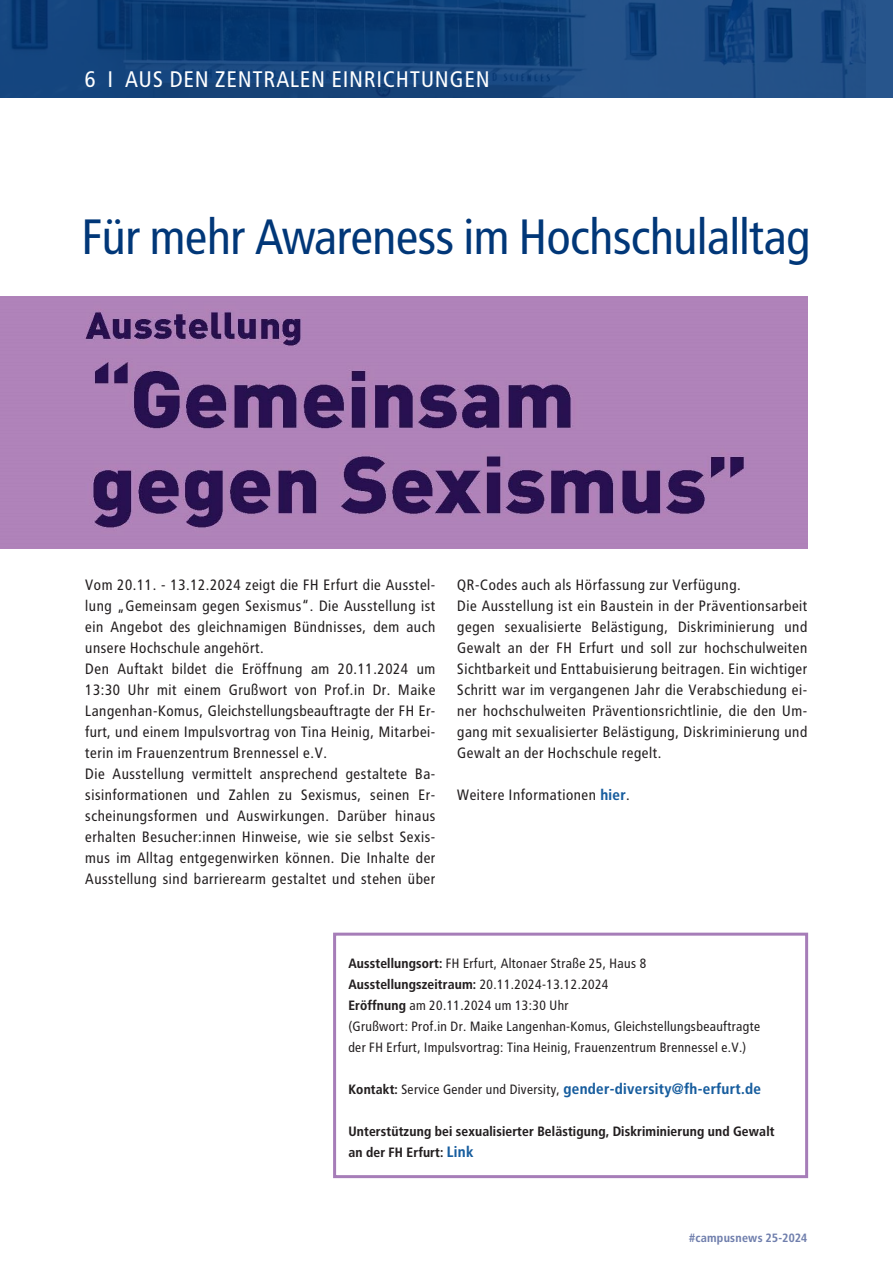
<style>
.page{position:relative;width:893px;height:1263px;background:#fff}
.page>*{position:absolute;margin:0;border:0;box-sizing:border-box;transform-origin:0 0}
.t1{font:49.5px "Transit OT";letter-spacing:-.045em;color:#013778}
.t2{font:22.5px "Transit OT";letter-spacing:.01em;color:#fff}
.t3{font:15px/21px "Transit OT";color:#231f20;text-align:justify}
.t4{font:700 15px "Transit OT";color:#175d9e}
.t5{font:13.5px "Transit OT";letter-spacing:-.01em;color:#231f20}
.t6{font:700 13.5px "Transit OT";letter-spacing:-.01em;color:#231f20}
.t7{font:700 12px "Transit OT";color:#707fad}
.s1{color:#231f20}
.s2{font-weight:700;color:#175d9e}
.s3{font-weight:700}
.s4{font-weight:400}
.s5{font-size:13.5px;color:#231f20}
.s6{font-weight:400;font-size:13.5px;color:#231f20}
.s7{font-size:15px;color:#175d9e}
</style>
<div class="page">
<svg style="left:0;top:0;width:893px;height:98px;background:#14437b"></svg>
<img style="left:0;top:296px;width:808px;height:253px">
<div style="left:333px;top:933px;width:475px;height:245px;border:3px solid #a67db8"></div>
<p class="t2" style="left:20px;top:67px;width:472px"><span class="s1">SIT, TE</span> 6 I AUS DEN ZENTRALEN EINRICHTUNGEN</p>
<p class="t1" style="left:82px;top:208px;width:732px">Für mehr Awareness im Hochschulalltag</p>
<p class="t3" style="left:85px;top:575px;width:352px">Vom 20.11. - 13.12.2024 zeigt die FH Erfurt die Ausstel&shy;lung „Gemeinsam gegen Sexismus“. Die Ausstellung ist ein Angebot des gleichnamigen Bündnisses, dem auch unsere Hochschule angehört.</p>
<p class="t3" style="left:85px;top:659px;width:352px">Den Auftakt bildet die Eröffnung am 20.11.2024 um 13:30 Uhr mit einem Grußwort von Prof.in Dr. Maike Langenhan-Komus, Gleichstellungsbeauftragte der FH Er&shy;furt, und einem Impulsvortrag von Tina Heinig, Mitarbei&shy;terin im Frauenzentrum Brennessel e.V.</p>
<p class="t3" style="left:85px;top:764px;width:352px">Die Ausstellung vermittelt ansprechend gestaltete Ba&shy;sisinformationen und Zahlen zu Sexismus, seinen Er&shy;scheinungsformen und Auswirkungen. Darüber hinaus erhalten Besucher:innen Hinweise, wie sie selbst Sexis&shy;mus im Alltag entgegenwirken können. Die Inhalte der Ausstellung sind barrierearm gestaltet und stehen über</p>
<p class="t3" style="left:457px;top:575px;width:286px">QR-Codes auch als Hörfassung zur Verfügung.</p>
<p class="t3" style="left:457px;top:596px;width:352px">Die Ausstellung ist ein Baustein in der Präventionsarbeit gegen sexualisierte Belästigung, Diskriminierung und Gewalt an der FH Erfurt und soll zur hochschulweiten Sichtbarkeit und Enttabuisierung beitragen. Ein wichtiger Schritt war im vergangenen Jahr die Verabschiedung ei&shy;ner hochschulweiten Präventionsrichtlinie, die den Um&shy;gang mit sexualisierter Belästigung, Diskriminierung und Gewalt an der Hochschule regelt.</p>
<p class="t3" style="left:457px;top:785px;width:174px">Weitere Informationen <span class="s2">hier</span>.</p>
<p class="t5" style="left:348px;top:956px;width:300px"><span class="s3">Ausstellungsort:</span> FH Erfurt, Altonaer Straße 25, Haus 8</p>
<p class="t6" style="left:348px;top:977px;width:262px">Ausstellungszeitraum: <span class="s4">20.11.2024-13.12.2024</span></p>
<p class="t5" style="left:348px;top:998px;width:222px"><span class="s3">Eröffnung</span> am 20.11.2024 um 13:30 Uhr</p>
<p class="t5" style="left:348px;top:1019px;width:414px">(Grußwort: Prof.in Dr. Maike Langenhan-Komus, Gleichstellungsbeauftragte</p>
<p class="t5" style="left:348px;top:1040px;width:400px">der FH Erfurt, Impulsvortrag: Tina Heinig, Frauenzentrum Brennessel e.V.)</p>
<p class="t4" style="left:348px;top:1080px;width:415px"><span class="s5">Kontakt:</span> <span class="s6">Service Gender und Diversity,</span> gender-diversity@fh-erfurt.de</p>
<p class="t6" style="left:348px;top:1124px;width:428px">Unterstützung bei sexualisierter Belästigung, Diskriminierung und Gewalt</p>
<p class="t6" style="left:348px;top:1145px;width:127px">an der FH Erfurt: <span class="s7">Link</span></p>
<p class="t7" style="left:689px;top:1230px;width:120px">#campusnews 25-2024</p>
</div>
